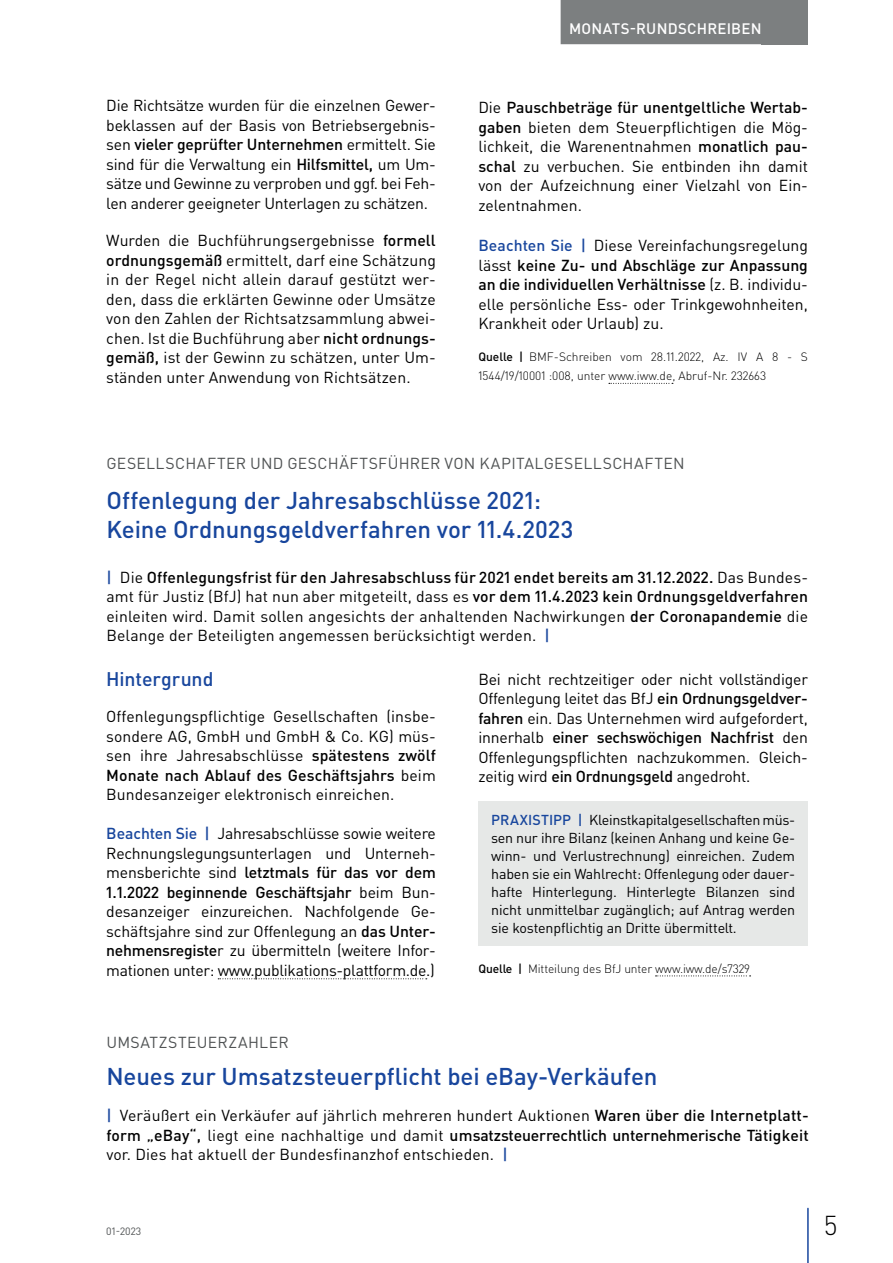
<style>
.page{position:relative;width:893px;height:1263px;background:#fff}
.page>*{position:absolute;margin:0;border:0;box-sizing:border-box;transform-origin:0 0}
.t1{font:300 27px "DIN Pro";color:#000001}
.t2{font:500 24px/28.5px "DIN Pro";letter-spacing:-.005em;color:#18469d}
.t3{font:500 19.5px "DIN Pro";letter-spacing:-.005em;color:#18469d}
.t4{font:15.75px/19.5px "DIN Pro";color:#000001;text-align:justify}
.t5{font:15.75px "DIN Pro";letter-spacing:.025em;color:#4f5253}
.t6{font:500 15px "DIN Pro";letter-spacing:.015em;color:#fff}
.t7{font:14.25px/18px "DIN Pro";letter-spacing:-.01em;color:#000001;text-align:justify}
.t8{font:300 12px/19.5px "DIN Pro";color:#000001}
.t9{font:10.5px "DIN Pro";color:#4f5253}
.s1{font-weight:500}
.s2{font-weight:500;color:#18469d}
</style>
<div class="page">
<div style="left:762px;top:0;width:46px;height:44px;background:#7c7f80"></div>
<hr style="left:807px;top:1208px;width:2px;height:55px;background:#18469d">
<div style="left:561px;top:0;width:209px;height:44px;background:#7c7f80"></div>
<svg style="left:218px;top:978px;width:209px;height:1px"></svg>
<svg style="left:656px;top:975px;width:95px;height:1px"></svg>
<div style="left:478px;top:801px;width:330px;height:145px;background:#e6e8e7"></div>
<svg style="left:609px;top:383px;width:64px;height:1px"></svg>
<p class="t4" style="left:106px;top:95px;width:331px">Die Richtsätze wurden für die einzelnen Gewer&shy;beklassen auf der Basis von Betriebsergebnis&shy;sen <span class="s1">vieler geprüfter Unternehmen</span> ermittelt. Sie sind für die Verwaltung ein <span class="s1">Hilfsmittel,</span> um Um&shy;sätze und Gewinne zu verproben und ggf. bei Feh&shy;len anderer geeigneter Unterlagen zu schätzen.</p>
<p class="t4" style="left:106px;top:230px;width:331px">Wurden die Buchführungsergebnisse <span class="s1">formell ordnungsgemäß</span> ermittelt, darf eine Schätzung in der Regel nicht allein darauf gestützt wer&shy;den, dass die erklärten Gewinne oder Umsätze von den Zahlen der Richtsatzsammlung abwei&shy;chen. Ist die Buchführung aber <span class="s1">nicht ordnungs&shy;gemäß,</span> ist der Gewinn zu schätzen, unter Um&shy;ständen unter Anwendung von Richtsätzen.</p>
<p class="t6" style="left:569px;top:18px;width:194px">MONATS-RUNDSCHREIBEN</p>
<p class="t4" style="left:478px;top:97px;width:331px">Die <span class="s1">Pauschbeträge für unentgeltliche Wertab&shy;gaben</span> bieten dem Steuerpflichtigen die Mög&shy;lichkeit, die Warenentnahmen <span class="s1">monatlich pau&shy;schal</span> zu verbuchen. Sie entbinden ihn damit von der Aufzeichnung einer Vielzahl von Ein&shy;zelentnahmen.</p>
<p class="t4" style="left:478px;top:235px;width:331px"><span class="s2">Beachten Sie |</span> Diese Vereinfachungsregelung lässt <span class="s1">keine Zu- und Abschläge zur Anpassung an die individuellen Verhältnisse</span> (z. B. individu&shy;elle persönliche Ess- oder Trinkgewohnheiten, Krankheit oder Urlaub) zu.</p>
<p class="t8" style="left:478px;top:346px;width:331px"><span class="s1">Quelle |</span> BMF-Schreiben vom 28.11.2022, Az. IV A 8 - S<br>1544/19/10001 :008, unter www.iww.de, Abruf-Nr. 232663</p>
<p class="t5" style="left:107px;top:452px;width:580px">GESELLSCHAFTER UND GESCHÄFTSFÜHRER VON KAPITALGESELLSCHAFTEN</p>
<h2 class="t2" style="left:106px;top:485px;width:468px">Offenlegung der Jahresabschlüsse 2021:<br>Keine Ordnungsgeldverfahren vor 11.4.2023</h2>
<p class="t4" style="left:106px;top:567px;width:703px"><span class="s2">|</span> Die <span class="s1">Offenlegungsfrist für den Jahresabschluss für 2021 endet bereits am 31.12.2022.</span> Das Bundes&shy;amt für Justiz (BfJ) hat nun aber mitgeteilt, dass es <span class="s1">vor dem 11.4.2023 kein Ordnungsgeldverfahren </span>einleiten wird. Damit sollen angesichts der anhaltenden Nachwirkungen <span class="s1">der Coronapandemie</span> die Belange der Beteiligten angemessen berücksichtigt werden. <span class="s2">|</span></p>
<p class="t3" style="left:106px;top:666px;width:109px">Hintergrund</p>
<p class="t4" style="left:106px;top:706px;width:331px">Offenlegungspflichtige Gesellschaften (insbe&shy;sondere AG, GmbH und GmbH &amp; Co. KG) müs&shy;sen ihre Jahresabschlüsse <span class="s1">spätestens zwölf Monate nach Ablauf des Geschäftsjahrs</span> beim Bundesanzeiger elektronisch einreichen.</p>
<p class="t4" style="left:106px;top:823px;width:331px"><span class="s2">Beachten Sie |</span> Jahresabschlüsse sowie weitere Rechnungslegungsunterlagen und Unterneh&shy;mensberichte sind <span class="s1">letztmals für das vor dem 1.1.2022 beginnende Geschäftsjahr</span> beim Bun&shy;desanzeiger einzureichen. Nachfolgende Ge&shy;schäftsjahre sind zur Offenlegung an <span class="s1">das Unter&shy;nehmensregiste</span>r zu übermitteln (weitere Infor&shy;mationen unter: www.publikations-plattform.de.)</p>
<p class="t4" style="left:478px;top:669px;width:331px">Bei nicht rechtzeitiger oder nicht vollständiger Offenlegung leitet das BfJ <span class="s1">ein Ordnungsgeldver&shy;fahren</span> ein. Das Unternehmen wird aufgefordert, innerhalb <span class="s1">einer sechswöchigen Nachfrist</span> den Offenlegungspflichten nachzukommen. Gleich&shy;zeitig wird <span class="s1">ein Ordnungsgeld</span> angedroht.</p>
<p class="t7" style="left:491px;top:810px;width:306px"><span class="s2">PRAXISTIPP |</span> Kleinstkapitalgesellschaften müs&shy;sen nur ihre Bilanz (keinen Anhang und keine Ge&shy;winn- und Verlustrechnung) einreichen. Zudem haben sie ein Wahlrecht: Offenlegung oder dauer&shy;hafte Hinterlegung. Hinterlegte Bilanzen sind nicht unmittelbar zugänglich; auf Antrag werden sie kostenpflichtig an Dritte übermittelt.</p>
<p class="t8" style="left:478px;top:958px;width:273px"><span class="s1">Quelle |</span> Mitteilung des BfJ unter www.iww.de/s7329</p>
<p class="t5" style="left:107px;top:1031px;width:184px">UMSATZSTEUERZAHLER</p>
<h2 class="t2" style="left:106px;top:1061px;width:552px">Neues zur Umsatzsteuerpflicht bei eBay-Verkäufen</h2>
<p class="t4" style="left:106px;top:1105px;width:704px"><span class="s2">|</span> Veräußert ein Verkäufer auf jährlich mehreren hundert Auktionen <span class="s1">Waren über die Internetplatt&shy;form „eBay“,</span> liegt eine nachhaltige und damit <span class="s1">umsatzsteuerrechtlich unternehmerische Tätigkeit </span>vor. Dies hat aktuell der Bundesfinanzhof entschieden. <span class="s2">|</span></p>
<p class="t9" style="left:106px;top:1224px;width:36px">01-2023</p>
<h1 class="t1" style="left:824px;top:1207px;width:15px">5</h1>
</div>
